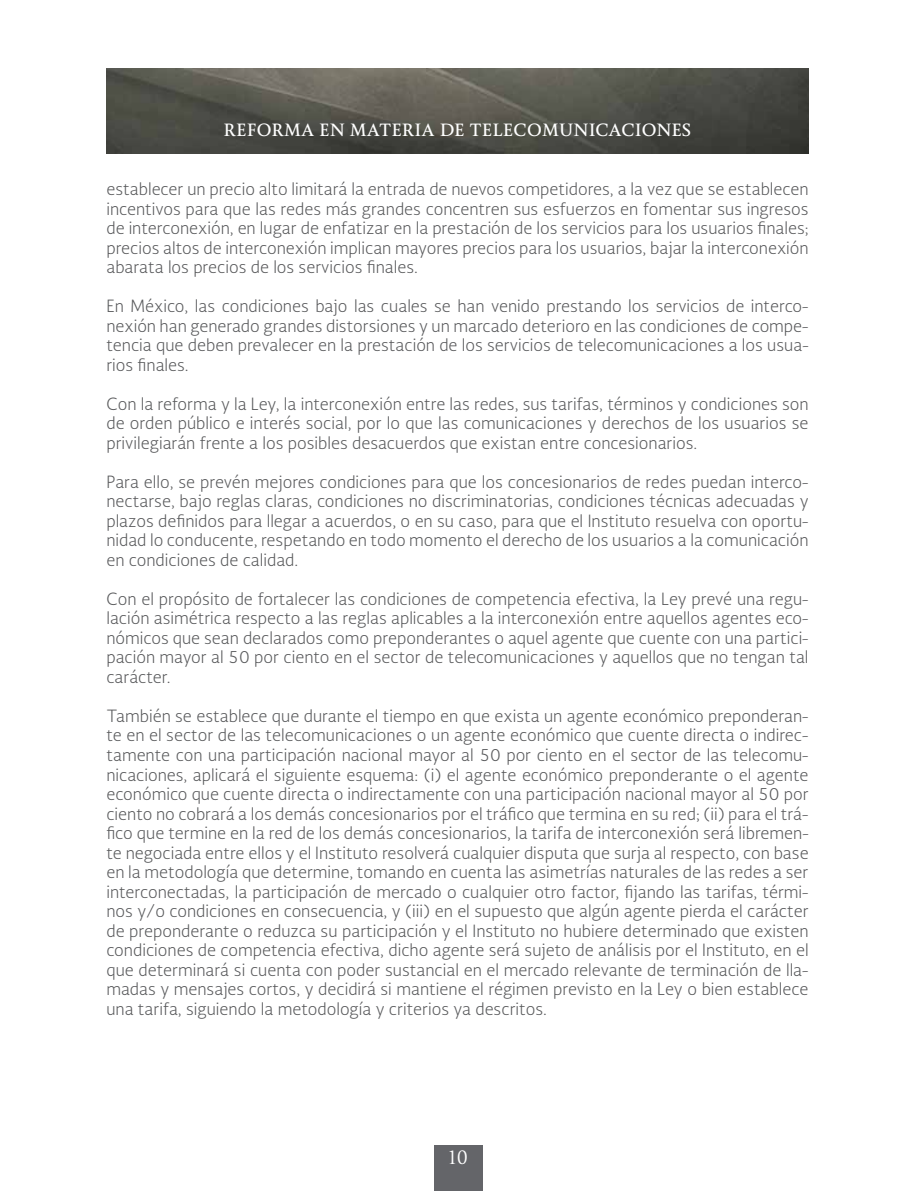
<style>
.page{position:relative;width:915px;height:1191px;background:#fff}
.page>*{position:absolute;margin:0;border:0;box-sizing:border-box;transform-origin:0 0}
.t1{font:18px "Soberana Titular";color:#fff}
.t2{font:300 16.5px/19.5px "Soberana Sans";color:#58595b;text-align:justify}
.t3{font:700 16.5px "Soberana Titular";color:#fff}
</style>
<div class="page">
<img style="left:106px;top:68px;width:702px;height:85px">
<div style="left:434px;top:1145px;width:49px;height:46px;background:#646569"></div>
<p class="t3" style="left:223px;top:119px;width:469px">REFORMA EN MATERIA DE TELECOMUNICACIONES</p>
<p class="t2" style="left:106px;top:179px;width:703px">establecer un precio alto limitará la entrada de nuevos competidores, a la vez que se establecen incentivos para que las redes más grandes concentren sus esfuerzos en fomentar sus ingresos de interconexión, en lugar de enfatizar en la prestación de los servicios para los usuarios finales; precios altos de interconexión implican mayores precios para los usuarios, bajar la interconexión abarata los precios de los servicios finales.</p>
<p class="t2" style="left:106px;top:296px;width:703px">En México, las condiciones bajo las cuales se han venido prestando los servicios de interco&shy;nexión han generado grandes distorsiones y un marcado deterioro en las condiciones de compe&shy;tencia que deben prevalecer en la prestación de los servicios de telecomunicaciones a los usua&shy;rios finales.</p>
<p class="t2" style="left:106px;top:393px;width:703px">Con la reforma y la Ley, la interconexión entre las redes, sus tarifas, términos y condiciones son de orden público e interés social, por lo que las comunicaciones y derechos de los usuarios se privilegiarán frente a los posibles desacuerdos que existan entre concesionarios.</p>
<p class="t2" style="left:106px;top:471px;width:703px">Para ello, se prevén mejores condiciones para que los concesionarios de redes puedan interco&shy;nectarse, bajo reglas claras, condiciones no discriminatorias, condiciones técnicas adecuadas y plazos definidos para llegar a acuerdos, o en su caso, para que el Instituto resuelva con oportu&shy;nidad lo conducente, respetando en todo momento el derecho de los usuarios a la comunicación en condiciones de calidad.</p>
<p class="t2" style="left:106px;top:588px;width:703px">Con el propósito de fortalecer las condiciones de competencia efectiva, la Ley prevé una regu&shy;lación asimétrica respecto a las reglas aplicables a la interconexión entre aquellos agentes eco&shy;nómicos que sean declarados como preponderantes o aquel agente que cuente con una partici&shy;pación mayor al 50 por ciento en el sector de telecomunicaciones y aquellos que no tengan tal carácter.</p>
<p class="t2" style="left:106px;top:705px;width:703px">También se establece que durante el tiempo en que exista un agente económico preponderan&shy;te en el sector de las telecomunicaciones o un agente económico que cuente directa o indirec&shy;tamente con una participación nacional mayor al 50 por ciento en el sector de las telecomu&shy;nicaciones, aplicará el siguiente esquema: (i) el agente económico preponderante o el agente económico que cuente directa o indirectamente con una participación nacional mayor al 50 por ciento no cobrará a los demás concesionarios por el tráfico que termina en su red; (ii) para el trá&shy;fico que termine en la red de los demás concesionarios, la tarifa de interconexión será libremen&shy;te negociada entre ellos y el Instituto resolverá cualquier disputa que surja al respecto, con base en la metodología que determine, tomando en cuenta las asimetrías naturales de las redes a ser interconectadas, la participación de mercado o cualquier otro factor, fijando las tarifas, térmi&shy;nos y/o condiciones en consecuencia, y (iii) en el supuesto que algún agente pierda el carácter de preponderante o reduzca su participación y el Instituto no hubiere determinado que existen condiciones de competencia efectiva, dicho agente será sujeto de análisis por el Instituto, en el que determinará si cuenta con poder sustancial en el mercado relevante de terminación de lla&shy;madas y mensajes cortos, y decidirá si mantiene el régimen previsto en la Ley o bien establece una tarifa, siguiendo la metodología y criterios ya descritos.</p>
<p class="t1" style="left:448px;top:1146px;width:21px">10</p>
</div>
